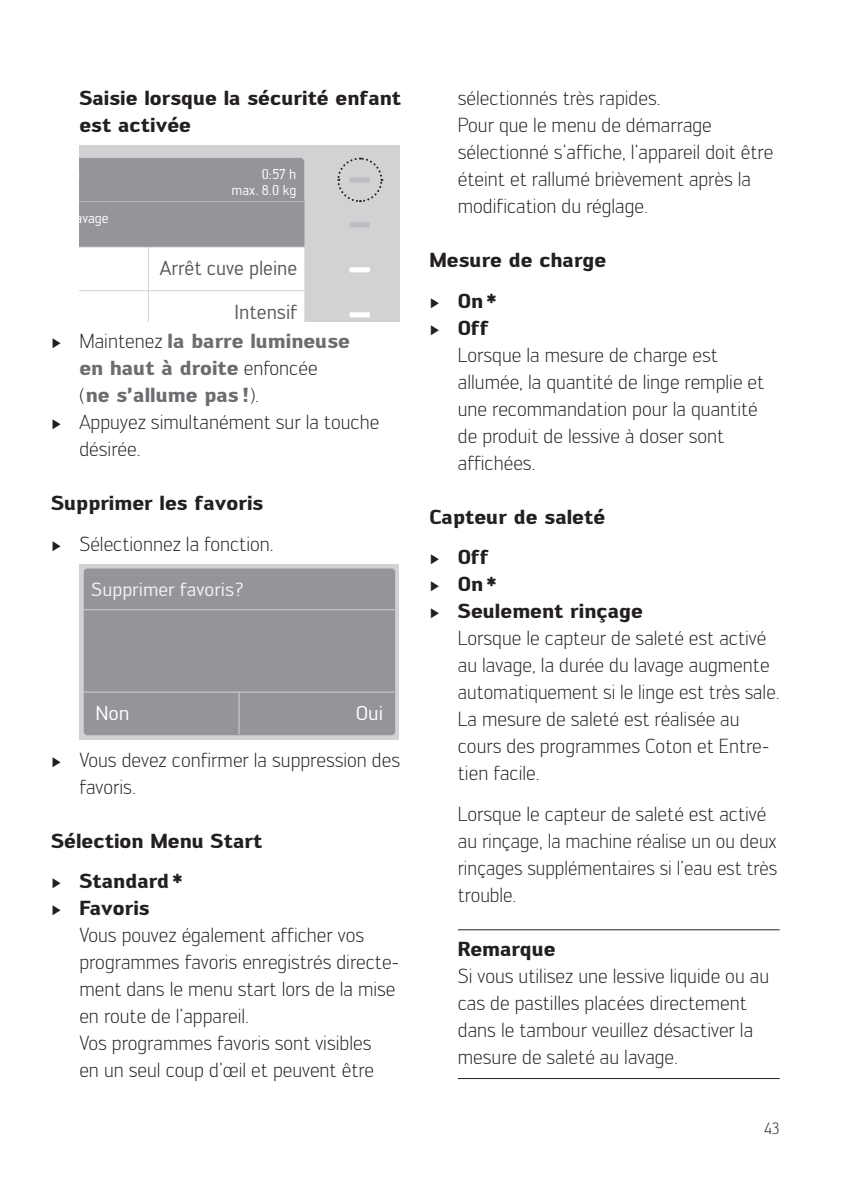
<style>
.page{position:relative;width:842px;height:1191px;background:#fff}
.page>*{position:absolute;margin:0;border:0;box-sizing:border-box;transform-origin:0 0}
.t1{font:300 20px/27px "Engel";color:#231f20}
.t2{font:700 20px/40.4px "Engel";color:#231f20}
.t3{font:700 20px "Engel";color:#6c6d70}
.t4{font:20px "Engel";color:#57585a}
.t5{font:19.6px "Engel";color:#fff;scale:1.06 1}
.t6{font:18.8px "Engel";color:#f2f3f4;scale:1.06 1}
.t7{font:300 16px "Engel";color:#231f20}
.t8{font:14px/16.2px "Engel";color:#fff;text-align:right}
.s1{font-family:"Century";font-weight:400;font-size:14px;color:#231f20}
.s2{font-weight:300;color:#231f20}
.s3{font-family:"Century";font-weight:400;font-size:14px}
.s4{font-weight:700}
</style>
<div class="page">
<div style="left:79px;top:145px;width:321px;height:176px;background:#d1d2d4"></div>
<div style="left:349px;top:312px;width:21px;height:5px;background:#fff"></div>
<div style="left:349px;top:222px;width:21px;height:5px;background:#bcbdc0"></div>
<div style="left:349px;top:267px;width:21px;height:5px;background:#fff"></div>
<div style="left:79px;top:154px;width:229px;height:167px;background:#d1d2d4"></div>
<svg style="left:79px;top:158px;width:226px;height:163px;background:#c3c4c6"></svg>
<svg style="left:336px;top:156px;width:47px;height:47px;background:#c7c8ca"></svg>
<div style="left:79px;top:564px;width:320px;height:175px;background:#d1d2d4"></div>
<div style="left:83px;top:568px;width:313px;height:167px;background:#939598"></div>
<hr style="left:239px;top:692px;width:1px;height:42px;background:#d1d2d4">
<hr style="left:83px;top:692px;width:312px;height:1px;background:#d1d2d4">
<hr style="left:84px;top:609px;width:312px;height:1px;background:#d1d2d4">
<hr style="left:458px;top:929px;width:322px;height:1px;background:#231f20">
<hr style="left:458px;top:1078px;width:322px;height:1px;background:#231f20">
<p class="t2" style="left:79px;top:84px;width:323px;line-height:27px">Saisie lorsque la sécurité enfant est activée</p>
<p class="t8" style="left:231px;top:166px;width:66px">0:57 h max. 8.0 kg</p>
<p class="t4" style="left:160px;top:257px;width:139px">Arrêt cuve pleine</p>
<p class="t4" style="left:234px;top:301px;width:64px">Intensif</p>
<p class="t3" style="left:51px;top:329px;width:301px"><span class="s1">►</span> <span class="s2">Maintenez</span> la barre lumineuse</p>
<p class="t3" style="left:79px;top:356px;width:240px">en haut à droite <span class="s2">enfoncée</span></p>
<p class="t3" style="left:79px;top:383px;width:181px"><span class="s2">(</span>ne s’allume pas !<span class="s2">).</span></p>
<p class="t1" style="left:51px;top:408px;width:330px"><span class="s3">►</span> Appuyez simultanément sur la touche</p>
<p class="t1" style="left:79px;top:435px;width:63px">désirée.</p>
<p class="t1" style="left:51px;top:483px;width:224px;line-height:40.4px"><span class="s4">Supprimer les favoris </span><span class="s3">►</span> Sélectionnez la fonction.</p>
<p class="t6" style="left:91px;top:579px;width:146px">Supprimer favoris?</p>
<p class="t5" style="left:95px;top:702px;width:34px">Non</p>
<p class="t5" style="left:356px;top:702px;width:27px">Oui</p>
<p class="t1" style="left:79px;top:746px;width:322px;text-indent:-28px"><span class="s3">►</span> Vous devez confirmer la suppression des favoris.</p>
<p class="t2" style="left:51px;top:820px;width:213px">Sélection Menu Start <span class="s3">►</span> Standard *</p>
<p class="t1" style="left:79px;top:894px;width:322px;text-indent:-28px"><span class="s3">►</span> <span class="s4">Favoris<br></span>Vous pouvez également afficher vos programmes favoris enregistrés directe&shy;ment dans le menu start lors de la mise en route de l’appareil.<br>Vos programmes favoris sont visibles<br>en un seul coup d’œil et peuvent être</p>
<p class="t1" style="left:458px;top:84px;width:317px">sélectionnés très rapides.<br>Pour que le menu de démarrage sélectionné s’affiche, l’appareil doit être éteint et rallumé brièvement après la modification du réglage.</p>
<p class="t2" style="left:429px;top:239px;width:178px">Mesure de charge <span class="s3">►</span> On *</p>
<p class="t1" style="left:458px;top:314px;width:308px;text-indent:-28px"><span class="s3">►</span> <span class="s4">Off<br></span>Lorsque la mesure de charge est allumée, la quantité de linge remplie et une recommandation pour la quantité de produit de lessive à doser sont affichées.</p>
<p class="t2" style="left:429px;top:496px;width:177px">Capteur de saleté <span class="s3">►</span> Off</p>
<p class="t2" style="left:429px;top:563px;width:69px"><span class="s3">►</span> On *</p>
<p class="t2" style="left:429px;top:590px;width:215px"><span class="s3">►</span> Seulement rinçage</p>
<p class="t1" style="left:458px;top:624px;width:310px">Lorsque le capteur de saleté est activé</p>
<p class="t1" style="left:458px;top:651px;width:313px">au lavage, la durée du lavage augmente</p>
<p class="t1" style="left:458px;top:678px;width:323px">automatiquement si le linge est très sale.</p>
<p class="t1" style="left:458px;top:705px;width:283px">La mesure de saleté est réalisée au</p>
<p class="t1" style="left:458px;top:732px;width:313px">cours des programmes Coton et Entre-</p>
<p class="t1" style="left:458px;top:759px;width:83px">tien facile.</p>
<p class="t1" style="left:458px;top:800px;width:321px">Lorsque le capteur de saleté est activé au rinçage, la machine réalise un ou deux rinçages supplémentaires si l’eau est très trouble.</p>
<p class="t2" style="left:458px;top:928px;width:99px">Remarque</p>
<p class="t1" style="left:458px;top:962px;width:313px">Si vous utilisez une lessive liquide ou au cas de pastilles placées directement dans le tambour veuillez désactiver la mesure de saleté au lavage.</p>
<p class="t7" style="left:764px;top:1119px;width:17px">43</p>
</div>
